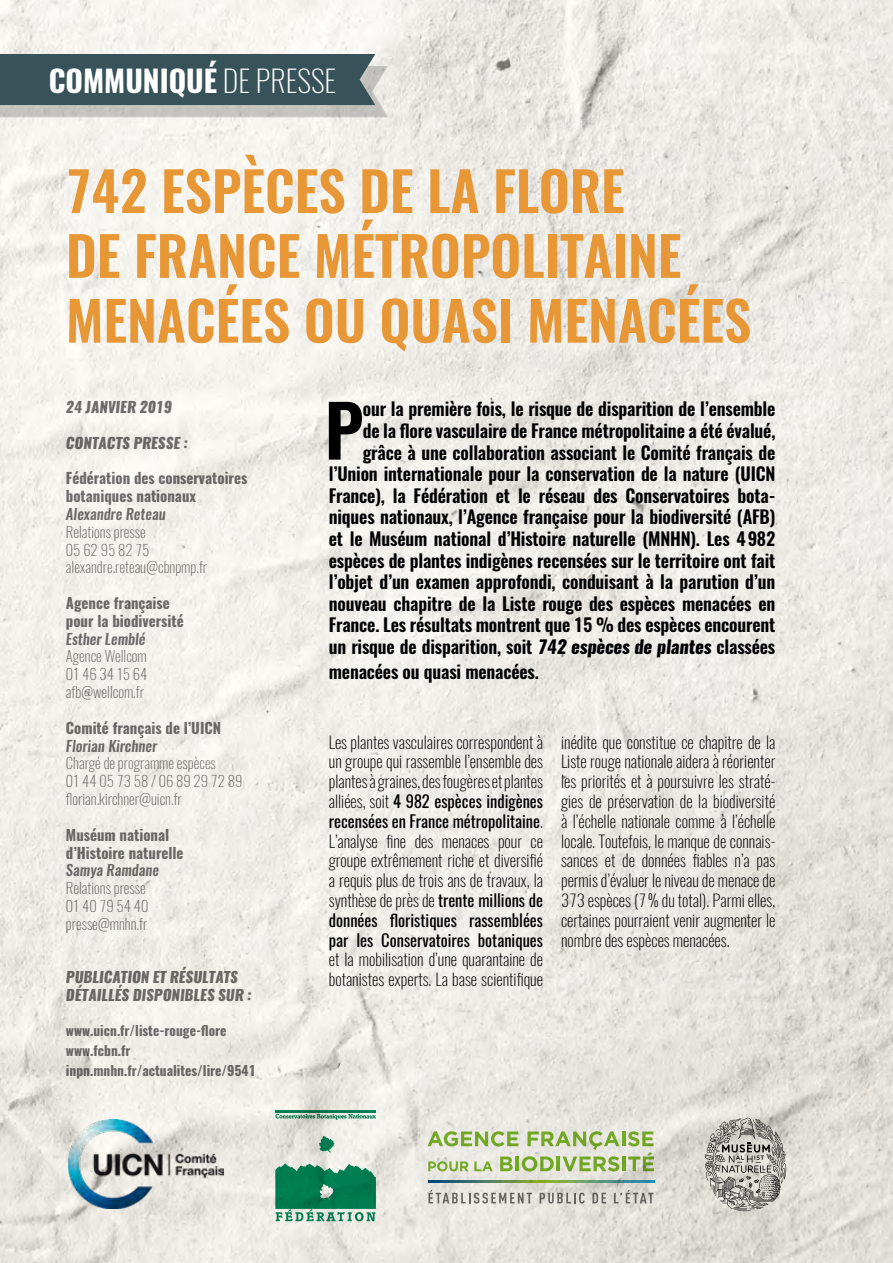
<style>
.page{position:relative;width:893px;height:1263px;background:#fff}
.page>*{position:absolute;margin:0;border:0;box-sizing:border-box;transform-origin:0 0}
.texte_courant{font:600 71.4px "Oswald";color:#000}
.Titre_1{font:600 54px/64.8px "Oswald";color:#e79735}
.t1{font:700 30px "Oswald";color:#fff}
.texte_courant-2{font:600 18px/21.6px "Oswald";letter-spacing:-.01em;color:#000;text-align:right}
.texte_courant-3{font:200 16.5px/19.8px "Oswald";color:#000;text-align:justify}
.t2{font:200 14.85px/17.9px "Oswald";color:#706f6f}
.t3{font:700 14.85px/17.9px "Oswald";color:#706f6f}
.t4{font:italic 800 14.85px/17.9px "Oswald";color:#706f6f}
.t5{font:italic 500 14.85px "Oswald";color:#706f6f}
.t6{font:700 13.5px/20.1px "Oswald";color:#706f6f}
.s1{font-weight:200}
.s2{font-weight:800;font-style:italic}
.s3{font-weight:400}
</style>
<div class="page">
<img style="left:0;top:0;width:893px;height:1263px">
<div style="left:0;top:66px;width:388px;height:51px;background:#000;opacity:.2"></div>
<div style="left:0;top:54px;width:375px;height:51px;background:#375258"></div>
<svg style="left:273px;top:1108px;width:105px;height:115px;background:#e4e4de"></svg>
<hr style="left:276px;top:1110px;width:100px;height:2px;background:#00875b">
<svg style="left:319px;top:1136px;width:15px;height:16px"></svg>
<svg style="left:275px;top:1163px;width:101px;height:58px;background:#3b9675"></svg>
<svg style="left:275px;top:1114px;width:101px;height:6px"></svg>
<svg style="left:428px;top:1131px;width:90px;height:15px"></svg>
<svg style="left:527px;top:1131px;width:92px;height:19px;background:#bbcd98"></svg>
<hr style="left:622px;top:1131px;width:3px;height:15px;background:#7db928">
<svg style="left:628px;top:1131px;width:25px;height:15px"></svg>
<svg style="left:428px;top:1161px;width:65px;height:10px"></svg>
<svg style="left:500px;top:1156px;width:13px;height:15px"></svg>
<hr style="left:515px;top:1156px;width:4px;height:15px;background:#71a723">
<svg style="left:522px;top:1156px;width:32px;height:15px"></svg>
<hr style="left:557px;top:1156px;width:3px;height:15px;background:#7db928">
<svg style="left:562px;top:1156px;width:57px;height:15px"></svg>
<hr style="left:622px;top:1156px;width:4px;height:15px;background:#6fa322">
<svg style="left:628px;top:1152px;width:26px;height:19px"></svg>
<svg style="left:428px;top:1180px;width:226px;height:2px"></svg>
<svg style="left:415px;top:1123px;width:13px;height:8px"></svg>
<div style="left:415px;top:1201px;width:13px;height:9px;background:#e7e4df"></div>
<svg style="left:428px;top:1190px;width:104px;height:13px"></svg>
<svg style="left:540px;top:1192px;width:45px;height:11px"></svg>
<svg style="left:593px;top:1193px;width:13px;height:10px"></svg>
<svg style="left:614px;top:1190px;width:39px;height:13px"></svg>
<img style="left:69px;top:1119px;width:155px;height:90px">
<svg style="left:705px;top:1117px;width:81px;height:94px;background:#acaaa5"></svg>
<p class="t1" style="left:49px;top:60px;width:289px">COMMUNIQUÉ <span class="s1">DE PRESSE</span></p>
<p class="Titre_1" style="left:66px;top:160px;width:617px">742 ESPÈCES DE LA FLORE<br>DE FRANCE MÉTROPOLITAINE</p>
<p class="Titre_1" style="left:66px;top:290px;width:687px">MENACÉES OU QUASI MENACÉES</p>
<p class="t4" style="left:66px;top:399px;width:108px">24 JANVIER 2019</p>
<p class="t4" style="left:66px;top:434px;width:124px">CONTACTS PRESSE :</p>
<p class="t3" style="left:66px;top:470px;width:183px">Fédération des conservatoires botaniques nationaux</p>
<p class="t5" style="left:66px;top:503px;width:101px">Alexandre Reteau</p>
<p class="t2" style="left:66px;top:523px;width:143px">Relations presse<br>05 62 95 82 75 alexandre.reteau@cbnpmp.fr</p>
<p class="t3" style="left:66px;top:595px;width:119px">Agence française pour la biodiversité</p>
<p class="t5" style="left:66px;top:628px;width:81px">Esther Lemblé</p>
<p class="t2" style="left:66px;top:647px;width:83px;text-align:justify">Agence Wellcom 01 46 34 15 64 afb@wellcom.fr</p>
<p class="t3" style="left:66px;top:719px;width:157px">Comité français de l’UICN</p>
<p class="t5" style="left:66px;top:735px;width:93px">Florian Kirchner</p>
<p class="t2" style="left:66px;top:754px;width:178px">Chargé de programme espèces<br>01 44 05 73 58 / 06 89 29 72 89 florian.kirchner@uicn.fr</p>
<p class="t3" style="left:66px;top:826px;width:119px">Muséum national d’Histoire naturelle</p>
<p class="t5" style="left:66px;top:860px;width:95px">Samya Ramdane</p>
<p class="t2" style="left:66px;top:879px;width:84px">Relations presse<br>01 40 79 54 40 presse@mnhn.fr</p>
<p class="t4" style="left:66px;top:969px;width:187px">PUBLICATION ET RÉSULTATS<br>DÉTAILLÉS DISPONIBLES SUR :</p>
<p class="t6" style="left:66px;top:1021px;width:191px">www.uicn.fr/liste-rouge-flore www.fcbn.fr inpn.mnhn.fr/actualites/lire/9541</p>
<p class="texte_courant-2" style="left:329px;top:399px;width:448px">our la première fois, le risque de disparition de l’ensemble<br>de la flore vasculaire de France métropolitaine a été évalué, grâce à une collaboration associant le Comité français de l’Union internationale pour la conservation de la nature (UICN France), la Fédération et le réseau des Conservatoires bota&shy;niques nationaux, l’Agence française pour la biodiversité (AFB) et le Muséum national d’Histoire naturelle (MNHN). Les 4982 espèces de plantes indigènes recensées sur le territoire ont fait l’objet d’un examen approfondi, conduisant à la parution d’un nouveau chapitre de la Liste rouge des espèces menacées en France. Les résultats montrent que 15 % des espèces encourent un risque de disparition, soit <span class="s2">742 espèces de plantes</span> classées</p>
<p class="texte_courant-2" style="left:329px;top:662px;width:212px">menacées ou quasi menacées.</p>
<p class="texte_courant" style="left:325px;top:381px;width:40px">P</p>
<p class="texte_courant-3" style="left:329px;top:732px;width:216px">Les plantes vasculaires correspondent à un groupe qui rassemble l’ensemble des plantes à graines, des fougères et plantes alliées, soit <span class="s3">4 982 espèces indigènes recensées en France métropolitaine</span>.<br>L’analyse fine des menaces pour ce groupe extrêmement riche et diversifié a requis plus de trois ans de travaux, la synthèse de près de <span class="s3">trente millions de données floristiques rassemblées par les Conservatoires botaniques </span>et la mobilisation d’une quarantaine de botanistes experts. La base scientifique</p>
<p class="texte_courant-3" style="left:561px;top:732px;width:216px">inédite que constitue ce chapitre de la Liste rouge nationale aidera à réorienter les priorités et à poursuivre les straté&shy;gies de préservation de la biodiversité à l’échelle nationale comme à l’échelle locale. Toutefois, le manque de connais&shy;sances et de données fiables n’a pas permis d’évaluer le niveau de menace de 373 espèces (7% du total). Parmi elles, certaines pourraient venir augmenter le nombre des espèces menacées.</p>
</div>
